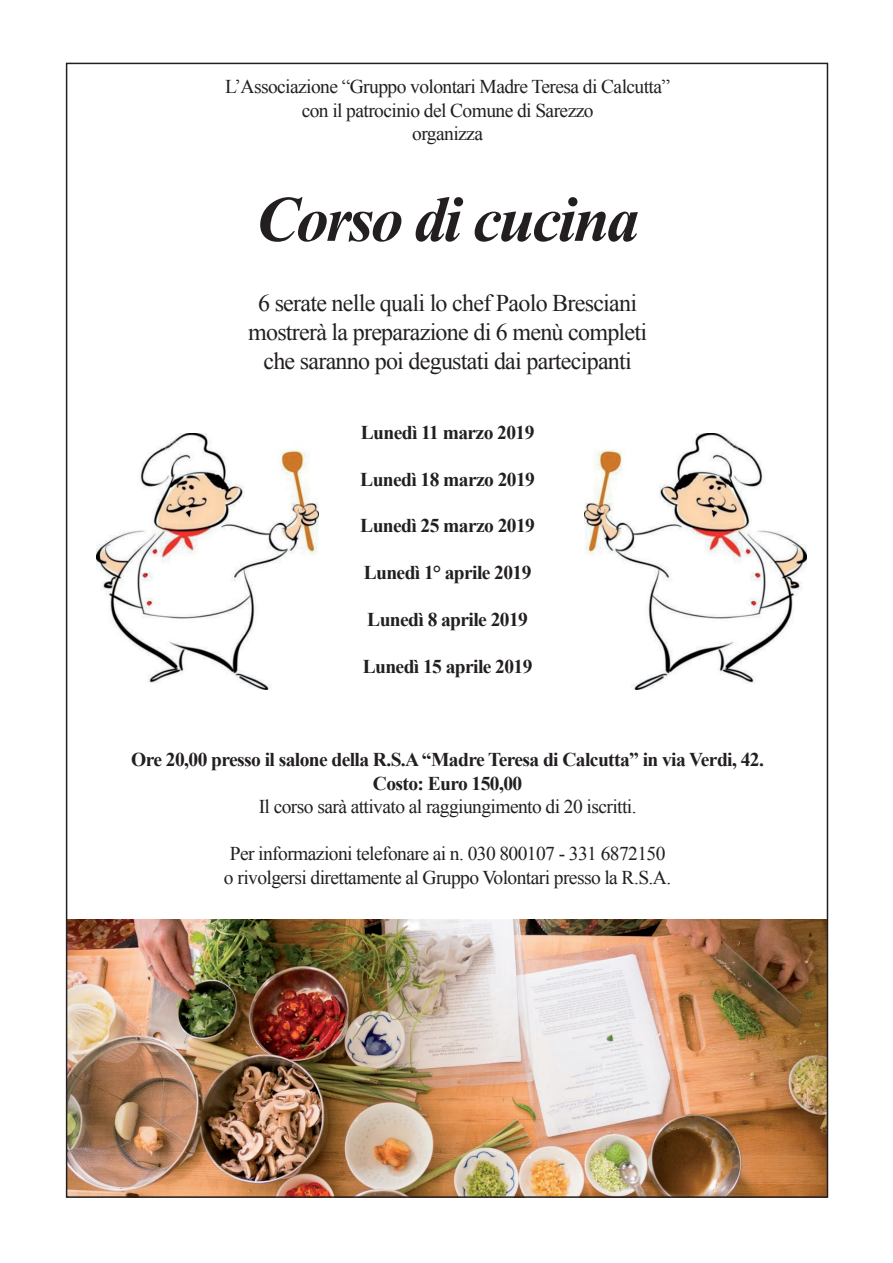
<style>
.page{position:relative;width:893px;height:1263px;background:#fff}
.page>*{position:absolute;margin:0;border:0;box-sizing:border-box;transform-origin:0 0}
.t1{font:italic 700 64.5px "Times New Roman";letter-spacing:-.04em;color:#231f20}
.t2{font:24px/28.8px "Times New Roman";letter-spacing:-.03em;color:#231f20;text-align:center}
.t3{font:700 19.5px/23.4px "Times New Roman";letter-spacing:-.03em;color:#231f20;text-align:center}
.t4{font:19.5px/23.4px "Times New Roman";letter-spacing:-.03em;color:#231f20;text-align:center}
.s1{font-weight:400}
</style>
<div class="page">
<img style="left:69px;top:919px;width:756px;height:276px">
<img style="left:96px;top:433px;width:222px;height:256px">
<img style="left:584px;top:433px;width:222px;height:256px">
<p class="t4" style="left:225px;top:75px;width:447px">L’Associazione “Gruppo volontari Madre Teresa di Calcutta” con il patrocinio del Comune di Sarezzo<br>organizza</p>
<p class="t1" style="left:256px;top:174px;width:385px">Corso di cucina</p>
<p class="t2" style="left:248px;top:288px;width:401px">6 serate nelle quali lo chef Paolo Bresciani mostrerà la preparazione di 6 menù completi che saranno poi degustati dai partecipanti</p>
<p class="t3" style="left:361px;top:420px;width:175px">Lunedì 11 marzo 2019</p>
<p class="t3" style="left:360px;top:467px;width:176px">Lunedì 18 marzo 2019</p>
<p class="t3" style="left:360px;top:514px;width:176px">Lunedì 25 marzo 2019</p>
<p class="t3" style="left:364px;top:560px;width:169px">Lunedì 1° aprile 2019</p>
<p class="t3" style="left:367px;top:607px;width:162px">Lunedì 8 aprile 2019</p>
<p class="t3" style="left:363px;top:654px;width:171px">Lunedì 15 aprile 2019</p>
<p class="t3" style="left:131px;top:748px;width:634px">Ore 20,00 presso il salone della R.S.A “Madre Teresa di Calcutta” in via Verdi, 42.<br>Costo: Euro 150,00<br><span class="s1">Il corso sarà attivato al raggiungimento di 20 iscritti.</span></p>
<p class="t4" style="left:224px;top:841px;width:449px;text-align:left">Per informazioni telefonare ai n. 030 800107 - 331 6872150 o rivolgersi direttamente al Gruppo Volontari presso la R.S.A.</p>
</div>
